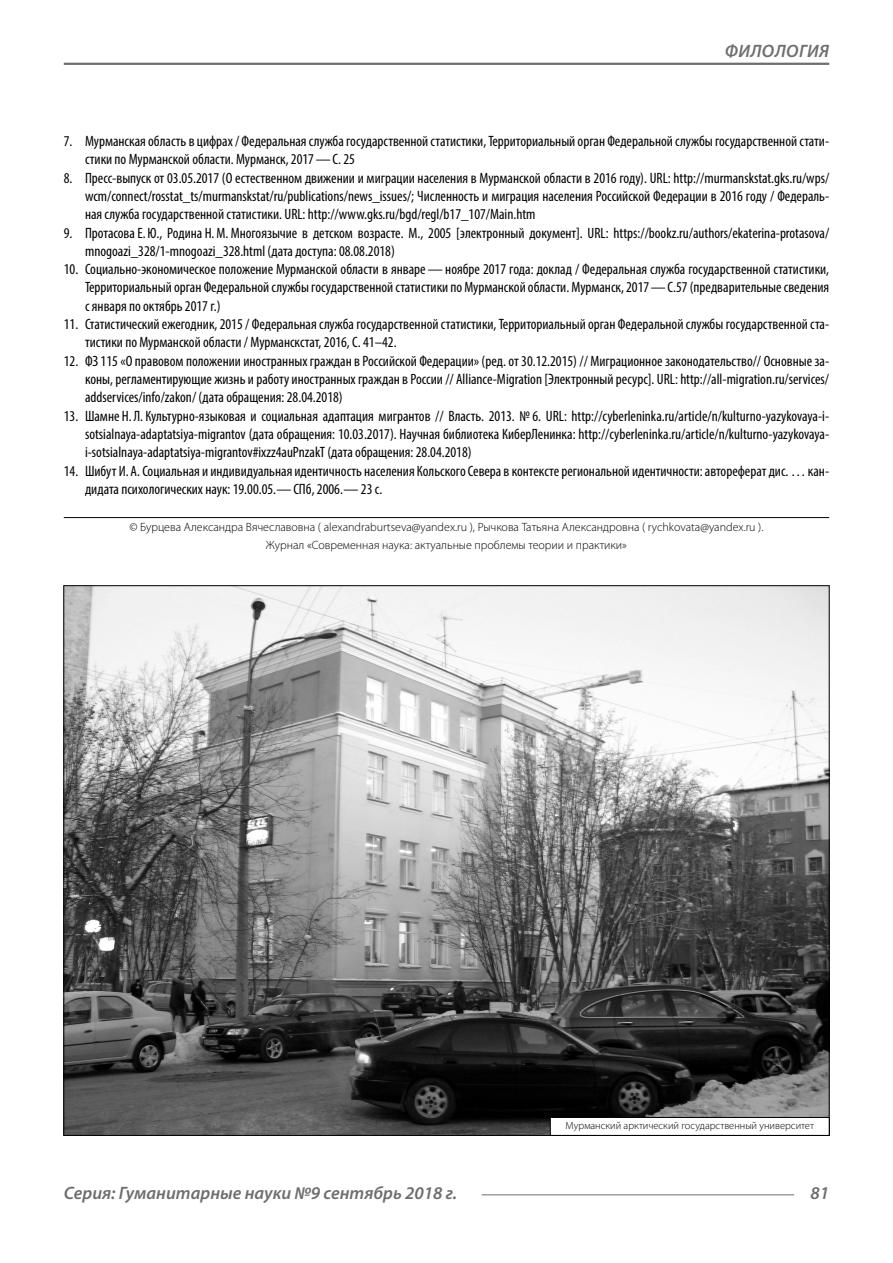
<style>
.page{position:relative;width:893px;height:1263px;background:#fff}
.page>*{position:absolute;margin:0;border:0;box-sizing:border-box;transform-origin:0 0}
.t1{font:italic 600 18px "Myriad Pro";color:#6e6e6e}
.t2{font:condensed 15px/18.3px "Myriad Pro";color:#000}
.Copy{font:300 12px/18.3px "Myriad Pro";color:#000;text-align:center}
.Author-doc{font:300 10.5px "Myriad Pro";color:#000}
</style>
<div class="page">
<hr style="left:64px;top:63px;width:765px;height:2px;background:#6e6e6e">
<hr style="left:482px;top:1194px;width:312px;height:1px;background:#6e6e6e">
<hr style="left:64px;top:517px;width:765px;height:1px;background:#000">
<img style="left:65px;top:587px;width:763px;height:547px">
<div style="left:550px;top:1117px;width:279px;height:18px;background:#fff"></div>
<div style="left:550px;top:1117px;width:280px;height:19px;border:1px solid #000"></div>
<p class="t1" style="left:725px;top:39px;width:106px">ФИЛОЛОГИЯ</p>
<p class="t2" style="left:85px;top:132px;width:746px;text-indent:-21px">7. Мурманская область в цифрах / Федеральная служба государственной статистики, Территориальный орган Федеральной службы государственной стати&shy;стики по Мурманской области. Мурманск, 2017—С. 25</p>
<p class="t2" style="left:85px;top:168px;width:746px;text-align:justify;text-indent:-21px">8. Пресс-выпуск от 03.05.2017 (О естественном движении и миграции населения в Мурманской области в 2016 году). URL: http://murmanskstat.gks.ru/wps/ wcm/connect/rosstat_ts/murmanskstat/ru/publications/news_issues/; Численность и миграция населения Российской Федерации в 2016 году / Федераль&shy;ная служба государственной статистики. URL: http://www.gks.ru/bgd/regl/b17_107/Main.htm</p>
<p class="t2" style="left:85px;top:223px;width:746px;text-indent:-21px">9. Протасова Е.Ю., Родина Н.М. Многоязычие в детском возрасте. М., 2005 [электронный документ]. URL: https://bookz.ru/authors/ekaterina-protasova/ mnogoazi_328/1-mnogoazi_328.html (дата доступа: 08.08.2018)</p>
<p class="t2" style="left:85px;top:260px;width:746px;text-align:justify;text-indent:-21px">10. Социально-экономическое положение Мурманской области в январе—ноябре 2017 года: доклад / Федеральная служба государственной статистики, Территориальный орган Федеральной службы государственной статистики по Мурманской области. Мурманск, 2017—C.57 (предварительные сведения с января по октябрь 2017 г.)</p>
<p class="t2" style="left:85px;top:315px;width:746px;text-indent:-21px">11. Статистический ежегодник, 2015 / Федеральная служба государственной статистики, Территориальный орган Федеральной службы государственной ста&shy;тистики по Мурманской области / Мурманскстат, 2016, С. 41–42.</p>
<p class="t2" style="left:85px;top:351px;width:746px;text-align:justify;text-indent:-21px">12. ФЗ 115 «О правовом положении иностранных граждан в Российской Федерации» (ред. от 30.12.2015) // Миграционное законодательство// Основные за&shy;коны, регламентирующие жизнь и работу иностранных граждан в России // Alliance-Migration [Электронный ресурс]. URL: http://all-migration.ru/services/ addservices/info/zakon/ (дата обращения: 28.04.2018)</p>
<p class="t2" style="left:85px;top:406px;width:746px;text-align:justify;text-indent:-21px">13. Шамне Н. Л. Культурно-языковая и социальная адаптация мигрантов // Власть. 2013. № 6. URL: http://cyberleninka.ru/article/n/kulturno-yazykovaya-i&shy;sotsialnaya-adaptatsiya-migrantov (дата обращения: 10.03.2017). Научная библиотека КиберЛенинка: http://cyberleninka.ru/article/n/kulturno-yazykovaya&shy;i-sotsialnaya-adaptatsiya-migrantov#ixzz4auPnzakT (дата обращения: 28.04.2018)</p>
<p class="t2" style="left:85px;top:461px;width:746px;text-indent:-21px">14. Шибут И. А. Социальная и индивидуальная идентичность населения Кольского Севера в контексте региональной идентичности: автореферат дис. … кан&shy;дидата психологических наук: 19.00.05.—СПб, 2006.— 23 с.</p>
<p class="Copy" style="left:129px;top:517px;width:636px">© Бурцева Александра Вячеславовна ( alexandraburtseva@yandex.ru ), Рычкова Татьяна Александровна ( rychkovata@yandex.ru ).<br>Журнал «Современная наука: актуальные проблемы теории и практики»</p>
<p class="Author-doc" style="left:566px;top:1119px;width:250px">Мурманский арктический государственный университет</p>
<p class="t1" style="left:64px;top:1182px;width:395px">Серия: Гуманитарные науки №9 сентябрь 2018 г.</p>
<p class="t1" style="left:810px;top:1182px;width:20px">81</p>
</div>
